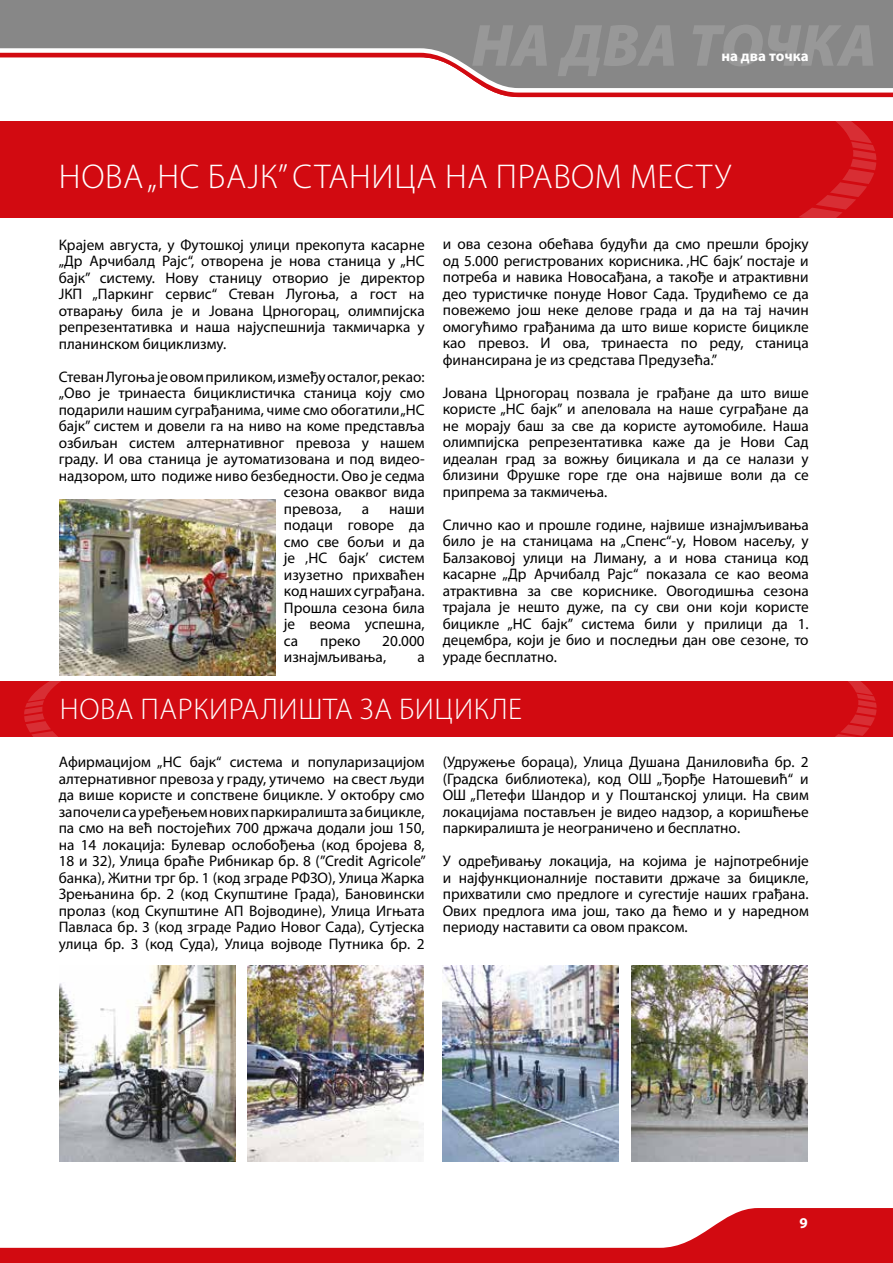
<style>
.page{position:relative;width:893px;height:1263px;background:#fff}
.page>*{position:absolute;margin:0;border:0;box-sizing:border-box;transform-origin:0 0}
.t1{font:300 34.5px "Myriad Pro";letter-spacing:.02em;color:#fff}
.t2{font:300 30px "Myriad Pro";color:#fff}
.t3{font:15.3px/16.5px "Myriad Pro";color:#000;text-align:justify}
.t4{font:700 15px "Myriad Pro";color:#fff}
</style>
<div class="page">
<div style="left:0;top:122px;width:893px;height:96px;background:#d20a11"></div>
<svg style="left:642px;top:121px;width:234px;height:97px"></svg>
<img style="left:631px;top:965px;width:177px;height:197px">
<img style="left:247px;top:966px;width:177px;height:196px">
<img style="left:443px;top:966px;width:176px;height:196px">
<img style="left:60px;top:965px;width:176px;height:196px">
<div style="left:0;top:681px;width:893px;height:55px;background:#d20a11"></div>
<svg style="left:24px;top:628px;width:222px;height:109px"></svg>
<svg style="left:655px;top:681px;width:222px;height:56px"></svg>
<svg style="left:0;top:1208px;width:893px;height:55px"></svg>
<svg style="left:503px;top:95px;width:390px;height:2px"></svg>
<svg style="left:0;top:0;width:893px;height:95px"></svg>
<img style="left:60px;top:500px;width:215px;height:175px">
<p class="t4" style="left:721px;top:46px;width:89px">на два точка</p>
<h1 class="t1" style="left:59px;top:158px;width:44px">Нова</h1>
<h1 class="t1" style="left:147px;top:158px;width:167px">„НС БАЈК” станица</h1>
<h1 class="t1" style="left:445px;top:158px;width:73px">на правом</h1>
<h1 class="t1" style="left:630px;top:158px;width:21px">месту</h1>
<p class="t3" style="left:59px;top:236px;width:368px">Крајем августа, у Футошкој улици прекопута касарне „Др Арчибалд Рајс“, отворена је нова станица у „НС бајк” систему. Нову станицу отворио је директор ЈКП „Паркинг сервис“ Стеван Лугоња, а гост на отварању била је и Јована Црногорац, олимпијска репрезентативка и наша најуспешнија такмичарка у планинском бициклизму.</p>
<p class="t3" style="left:59px;top:368px;width:367px">Стеван Лугоња је овом приликом, између осталог, рекао:</p>
<p class="t3" style="left:59px;top:384px;width:368px">„Ово је тринаеста бициклистичка станица коју смо</p>
<p class="t3" style="left:59px;top:401px;width:367px">подарили нашим суграђанима, чиме смо обогатили „НС</p>
<p class="t3" style="left:59px;top:417px;width:368px">бајк” систем и довели га на ниво на коме представља</p>
<p class="t3" style="left:59px;top:434px;width:368px">озбиљан систем алтернативног превоза у нашем</p>
<p class="t3" style="left:59px;top:450px;width:368px">граду. И ова станица је аутоматизована и под видео-</p>
<p class="t3" style="left:59px;top:467px;width:368px">надзором, што подиже ниво безбедности. Ово је седма</p>
<p class="t3" style="left:284px;top:483px;width:142px">сезона оваквог вида</p>
<p class="t3" style="left:284px;top:500px;width:59px">превоза,</p>
<p class="t3" style="left:362px;top:500px;width:9px">а</p>
<p class="t3" style="left:284px;top:500px;width:142px;text-indent:105px">наши подаци говоре да смо све бољи и да је ‚НС бајк’ систем изузетно прихваћен код наших суграђана.<br>Прошла сезона била је веома успешна, са</p>
<p class="t3" style="left:284px;top:632px;width:142px;text-indent:98px">20.000 изнајмљивања,</p>
<p class="t3" style="left:320px;top:632px;width:42px">преко</p>
<p class="t3" style="left:417px;top:648px;width:9px">а</p>
<p class="t3" style="left:443px;top:236px;width:368px">и ова сезона обећава будући да смо прешли бројку од 5.000 регистрованих корисника. ‚НС бајк’ постаје и потреба и навика Новосађана, а такође и атрактивни део туристичке понуде Новог Сада. Трудићемо се да повежемо још неке делове града и да на тај начин омогућимо грађанима да што више користе бицикле као превоз. И ова, тринаеста по реду, станица финансирана је из средстава Предузећа.”</p>
<p class="t3" style="left:443px;top:384px;width:368px">Јована Црногорац позвала је грађане да што више користе „НС бајк” и апеловала на наше суграђане да не морају баш за све да користе аутомобиле. Наша олимпијска репрезентативка каже да је Нови Сад идеалан град за вожњу бицикала и да се налази у близини Фрушке горе где она највише воли да се припрема за такмичења.</p>
<p class="t3" style="left:443px;top:516px;width:368px">Слично као и прошле године, највише изнајмљивања било је на станицама на „Спенс“-у, Новом насељу, у Балзаковој улици на Лиману, а и нова станица код касарне „Др Арчибалд Рајс“ показала се као веома атрактивна за све кориснике. Овогодишња сезона трајала је нешто дуже, па су сви они који користе бицикле „НС бајк” система били у прилици да 1. децембра, који је био и последњи дан ове сезоне, то ураде бесплатно.</p>
<h2 class="t2" style="left:60px;top:693px;width:38px">Нова</h2>
<h2 class="t2" style="left:141px;top:693px;width:19px">паркиралишта</h2>
<h2 class="t2" style="left:360px;top:693px;width:58px">за бицикле</h2>
<p class="t3" style="left:59px;top:754px;width:369px">Афирмацијом „НС бајк“ система и популаризацијом алтернативног превоза у граду, утичемо на свест људи да више користе и сопствене бицикле. У октобру смо започели са уређењем нових паркиралишта за бицикле, па смо на већ постојећих 700 држача додали још 150, на 14 локација: Булевар ослобођења (код бројева 8, 18 и 32), Улица браће Рибникар бр. 8 (”Credit Agricole” банка), Житни трг бр. 1 (код зграде РФЗО), Улица Жарка Зрењанина бр. 2 (код Скупштине Града), Бановински пролаз (код Скупштине АП Војводине), Улица Игњата Павласа бр. 3 (код зграде Радио Новог Сада), Сутјеска улица бр. 3 (код Суда), Улица војводе Путника бр. 2</p>
<p class="t3" style="left:443px;top:753px;width:368px">(Удружење бораца), Улица Душана Даниловића бр. 2 (Градска библиотека), код ОШ „Ђорђе Натошевић“ и ОШ „Петефи Шандор и у Поштанској улици. На свим локацијама постављен је видео надзор, а коришћење паркиралишта je неограничено и бесплатно.</p>
<p class="t3" style="left:443px;top:852px;width:368px">У одређивању локација, на којима је најпотребније и најфункционалније поставити држаче за бицикле, прихватили смо предлоге и сугестије наших грађана.<br>Ових предлога има још, тако да ћемо и у наредном периоду наставити са овом праксом.</p>
<p class="t4" style="left:800px;top:1213px;width:10px">9</p>
</div>
